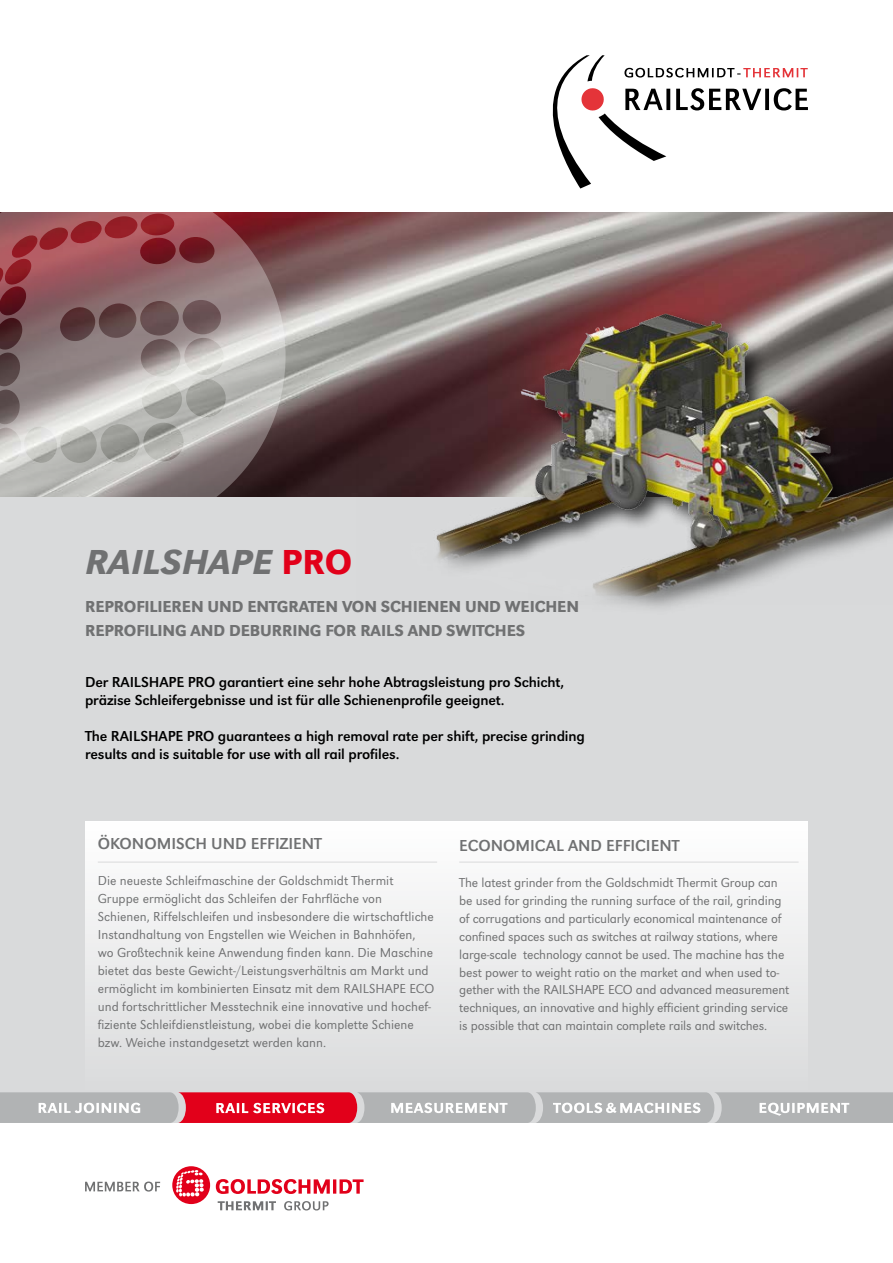
<style>
.page{position:relative;width:893px;height:1263px;background:#fff}
.page>*{position:absolute;margin:0;border:0;box-sizing:border-box;transform-origin:0 0}
.t1{font:36px "URW Grotesk TOT Med Ita";color:#707172}
.t2{font:500 16.5px/24px "URW Grotesk TOT";letter-spacing:-.01em;color:#707172}
.t3{font:16.5px "URW Grotesk TOT";color:#707172}
.t4{font:15px/18px "URW Grotesk TOT";letter-spacing:-.01em;color:#000}
.t5{font:300 13.5px/18px "URW Grotesk TOT";color:#707172}
.s1{font-family:"URW Grotesk TOT";font-weight:500;color:#e2001a}
</style>
<div class="page">
<img style="left:286px;top:213px;width:607px;height:284px">
<svg style="left:0;top:212px;width:286px;height:285px;background:#9b8080"></svg>
<div style="left:0;top:497px;width:893px;height:626px;background:#d9dadb"></div>
<div style="left:85px;top:821px;width:723px;height:271px;background:linear-gradient(to bottom,#fff,#dadbdc)"></div>
<hr style="left:98px;top:862px;width:339px;height:1px;background:#d9dadb">
<hr style="left:459px;top:862px;width:340px;height:1px;background:#d9dadb">
<img style="left:356px;top:272px;width:537px;height:332px">
<svg style="left:0;top:1092px;width:893px;height:31px;background:#c39ea3"></svg>
<svg style="left:218px;top:1201px;width:111px;height:9px"></svg>
<svg style="left:216px;top:1179px;width:148px;height:15px"></svg>
<svg style="left:172px;top:1166px;width:38px;height:38px"></svg>
<svg style="left:85px;top:1181px;width:75px;height:10px"></svg>
<svg style="left:553px;top:55px;width:255px;height:134px"></svg>
<h1 class="t1" style="left:85px;top:541px;width:269px">RAILSHAPE <span class="s1">PRO</span></h1>
<p class="t2" style="left:85px;top:594px;width:496px">REPROFILIEREN UND ENTGRATEN VON SCHIENEN UND WEICHEN<br>REPROFILING AND DEBURRING FOR RAILS AND SWITCHES</p>
<p class="t4" style="left:85px;top:673px;width:481px">Der RAILSHAPE PRO garantiert eine sehr hohe Abtragsleistung pro Schicht, präzise Schleifergebnisse und ist für alle Schienenprofile geeignet.</p>
<p class="t4" style="left:85px;top:727px;width:501px">The RAILSHAPE PRO guarantees a high removal rate per shift, precise grinding results and is suitable for use with all rail profiles.</p>
<p class="t3" style="left:98px;top:834px;width:226px">ÖKONOMISCH UND EFFIZIENT</p>
<p class="t5" style="left:98px;top:872px;width:338px">Die neueste Schleifmaschine der Goldschmidt Thermit Gruppe ermöglicht das Schleifen der Fahrfläche von Schienen, Riffelschleifen und insbesondere die wirtschaftliche Instandhaltung von Engstellen wie Weichen in Bahnhöfen, wo Großtechnik keine Anwendung finden kann. Die Maschine bietet das beste Gewicht-/Leistungsverhältnis am Markt und ermöglicht im kombinierten Einsatz mit dem RAILSHAPE ECO und fortschrittlicher Messtechnik eine innovative und hochef&shy;fiziente Schleifdienstleistung, wobei die komplette Schiene bzw. Weiche instandgesetzt werden kann.</p>
<p class="t3" style="left:459px;top:835px;width:222px">ECONOMICAL AND EFFICIENT</p>
<p class="t5" style="left:459px;top:873px;width:332px">The latest grinder from the Goldschmidt Thermit Group can be used for grinding the running surface of the rail, grinding of corrugations and particularly economical maintenance of confined spaces such as switches at railway stations, where large-scale technology cannot be used. The machine has the best power to weight ratio on the market and when used to&shy;gether with the RAILSHAPE ECO and advanced measurement techniques, an innovative and highly efficient grinding service is possible that can maintain complete rails and switches.</p>
</div>
